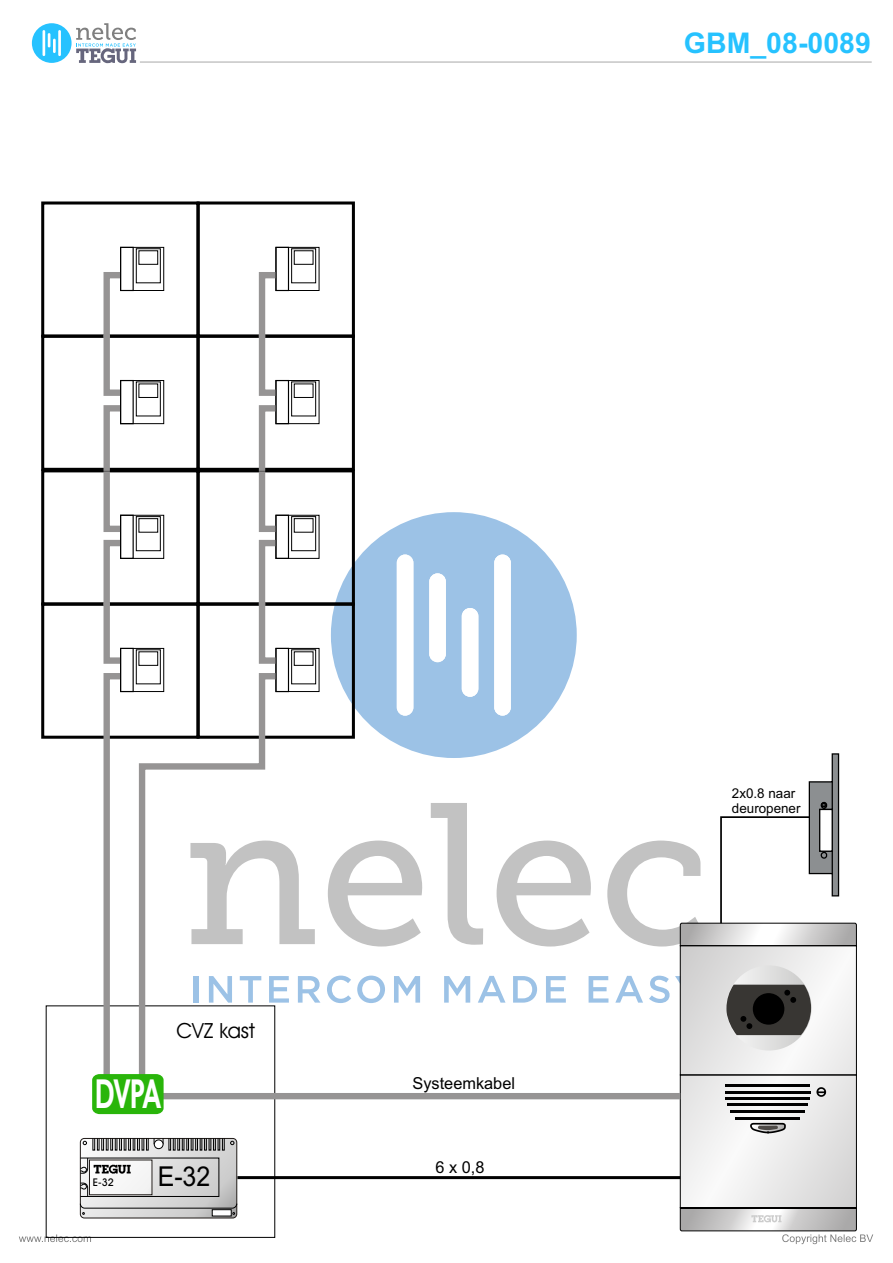
<style>
.page{position:relative;width:893px;height:1263px;background:#fff}
.page>*{position:absolute;margin:0;border:0;box-sizing:border-box;transform-origin:0 0}
.t1{font:700 40.2px "Avant Garde IT Cby BT";color:#fff;scale:.7 1}
.t2{font:700 28.5px "Arial";color:#26c2ff}
.t3{font:27.45px "Arial";color:#000;scale:.91 1}
.t4{font:21px "Avant Garde IT Cby BT";color:#000}
.t5{font:16.5px "Arial";color:#000}
.t6{font:13.5px/15.1px "Arial";color:#000}
.t7{font:500 10.65px "Avant Garde IT Cby BT";color:#000}
</style>
<div class="page">
<svg style="left:19px;top:1234px;width:72px;height:8px"></svg>
<hr style="left:140px;top:61px;width:732px;height:2px;background:#ccc">
<svg style="left:282px;top:844px;width:33px;height:100px"></svg>
<svg style="left:328px;top:840px;width:94px;height:106px"></svg>
<svg style="left:282px;top:976px;width:7px;height:27px"></svg>
<svg style="left:298px;top:976px;width:22px;height:27px"></svg>
<svg style="left:327px;top:975px;width:24px;height:28px"></svg>
<svg style="left:357px;top:975px;width:28px;height:28px"></svg>
<svg style="left:394px;top:976px;width:26px;height:27px"></svg>
<svg style="left:331px;top:512px;width:246px;height:246px;fill:#9cc2e6"></svg>
<div style="left:397px;top:554px;width:16px;height:162px;background:#fff;border-radius:8px"></div>
<div style="left:429px;top:573px;width:17px;height:89px;background:#fff;border-radius:8px"></div>
<div style="left:494px;top:554px;width:17px;height:162px;background:#fff;border-radius:8px"></div>
<div style="left:462px;top:608px;width:16px;height:89px;background:#fff;border-radius:8px"></div>
<div style="left:32px;top:23px;width:40px;height:40px;background:#26c2ff;border-radius:50%"></div>
<hr style="left:43px;top:30px;width:2px;height:26px;background:#fff">
<svg style="left:48px;top:33px;width:2px;height:14px"></svg>
<hr style="left:58px;top:30px;width:3px;height:26px;background:#fff">
<hr style="left:53px;top:39px;width:3px;height:14px;background:#fff">
<svg style="left:76px;top:23px;width:60px;height:40px"></svg>
<div style="left:46px;top:1005px;width:229px;height:233px;border:1px solid #000"></div>
<div style="left:41px;top:602px;width:159px;height:137px;border:3px solid #000"></div>
<div style="left:197px;top:602px;width:158px;height:137px;border:3px solid #000"></div>
<div style="left:41px;top:335px;width:159px;height:136px;border:3px solid #000"></div>
<div style="left:197px;top:335px;width:158px;height:136px;border:3px solid #000"></div>
<div style="left:41px;top:469px;width:159px;height:136px;border:3px solid #000"></div>
<div style="left:197px;top:469px;width:158px;height:136px;border:3px solid #000"></div>
<div style="left:41px;top:201px;width:159px;height:137px;border:3px solid #000"></div>
<div style="left:197px;top:201px;width:158px;height:137px;border:3px solid #000"></div>
<div style="left:275px;top:648px;width:44px;height:44px;border:1px solid #000"></div>
<div style="left:275px;top:648px;width:14px;height:44px;border:1px solid #000"></div>
<div style="left:291px;top:650px;width:25px;height:34px;border:1px solid #000"></div>
<div style="left:275px;top:380px;width:44px;height:44px;border:1px solid #000"></div>
<div style="left:275px;top:380px;width:14px;height:44px;border:1px solid #000"></div>
<div style="left:294px;top:384px;width:19px;height:14px;border:1px solid #000"></div>
<div style="left:291px;top:382px;width:25px;height:34px;border:1px solid #000"></div>
<div style="left:275px;top:515px;width:44px;height:44px;border:1px solid #000"></div>
<div style="left:275px;top:515px;width:14px;height:44px;border:1px solid #000"></div>
<div style="left:294px;top:518px;width:19px;height:14px;border:1px solid #000"></div>
<div style="left:291px;top:516px;width:25px;height:35px;border:1px solid #000"></div>
<div style="left:120px;top:247px;width:44px;height:44px;border:1px solid #000"></div>
<div style="left:120px;top:247px;width:14px;height:44px;border:1px solid #000"></div>
<div style="left:136px;top:249px;width:24px;height:34px;border:1px solid #000"></div>
<div style="left:275px;top:247px;width:44px;height:44px;border:1px solid #000"></div>
<div style="left:275px;top:247px;width:14px;height:44px;border:1px solid #000"></div>
<div style="left:291px;top:249px;width:25px;height:34px;border:1px solid #000"></div>
<svg style="left:80px;top:1138px;width:157px;height:80px;background:#d3d3d3"></svg>
<div style="left:80px;top:1138px;width:157px;height:80px;border:1px solid #1f1a17;border-radius:4px"></div>
<svg style="left:93px;top:1138px;width:55px;height:12px"></svg>
<svg style="left:83px;top:1141px;width:4px;height:4px"></svg>
<div style="left:80px;top:1158px;width:139px;height:39px;border:1px solid #000"></div>
<svg style="left:80px;top:1157px;width:8px;height:17px"></svg>
<svg style="left:80px;top:1183px;width:8px;height:14px"></svg>
<div style="left:89px;top:1160px;width:63px;height:35px;background:#f7f7f7"></div>
<div style="left:89px;top:1160px;width:63px;height:35px;border:1px solid #1f1a17"></div>
<div style="left:154px;top:1140px;width:9px;height:9px;background:#fff;border:1px solid #000;border-radius:50%"></div>
<svg style="left:163px;top:1138px;width:61px;height:12px"></svg>
<svg style="left:230px;top:1141px;width:4px;height:4px"></svg>
<svg style="left:80px;top:1203px;width:157px;height:13px;background:#c0c0c0"></svg>
<svg style="left:94px;top:1164px;width:37px;height:10px"></svg>
<svg style="left:444px;top:753px;width:429px;height:491px"></svg>
<div style="left:680px;top:1074px;width:177px;height:134px;border:1px solid #000"></div>
<svg style="left:164px;top:670px;width:118px;height:423px"></svg>
<svg style="left:256px;top:269px;width:26px;height:398px"></svg>
<hr style="left:237px;top:1176px;width:443px;height:3px;background:#000">
<div style="left:135px;top:1093px;width:545px;height:6px;background:#969494"></div>
<svg style="left:92px;top:269px;width:72px;height:845px"></svg>
<h2 class="t2" style="left:684px;top:33px;width:188px">GBM_08-0089</h2>
<h3 class="t4" style="left:176px;top:1022px;width:80px">CVZ kast</h3>
<h1 class="t1" style="left:95px;top:1078px;width:95px">DVPA</h1>
<p class="t7" style="left:93px;top:1178px;width:22px">E-32</p>
<h3 class="t3" style="left:158px;top:1166px;width:59px">E-32</h3>
<p class="t5" style="left:412px;top:1077px;width:104px">Systeemkabel</p>
<p class="t5" style="left:435px;top:1161px;width:51px">6 x 0,8</p>
<p class="t6" style="left:732px;top:786px;width:70px">2x0.8 naar deuropener</p>
</div>
